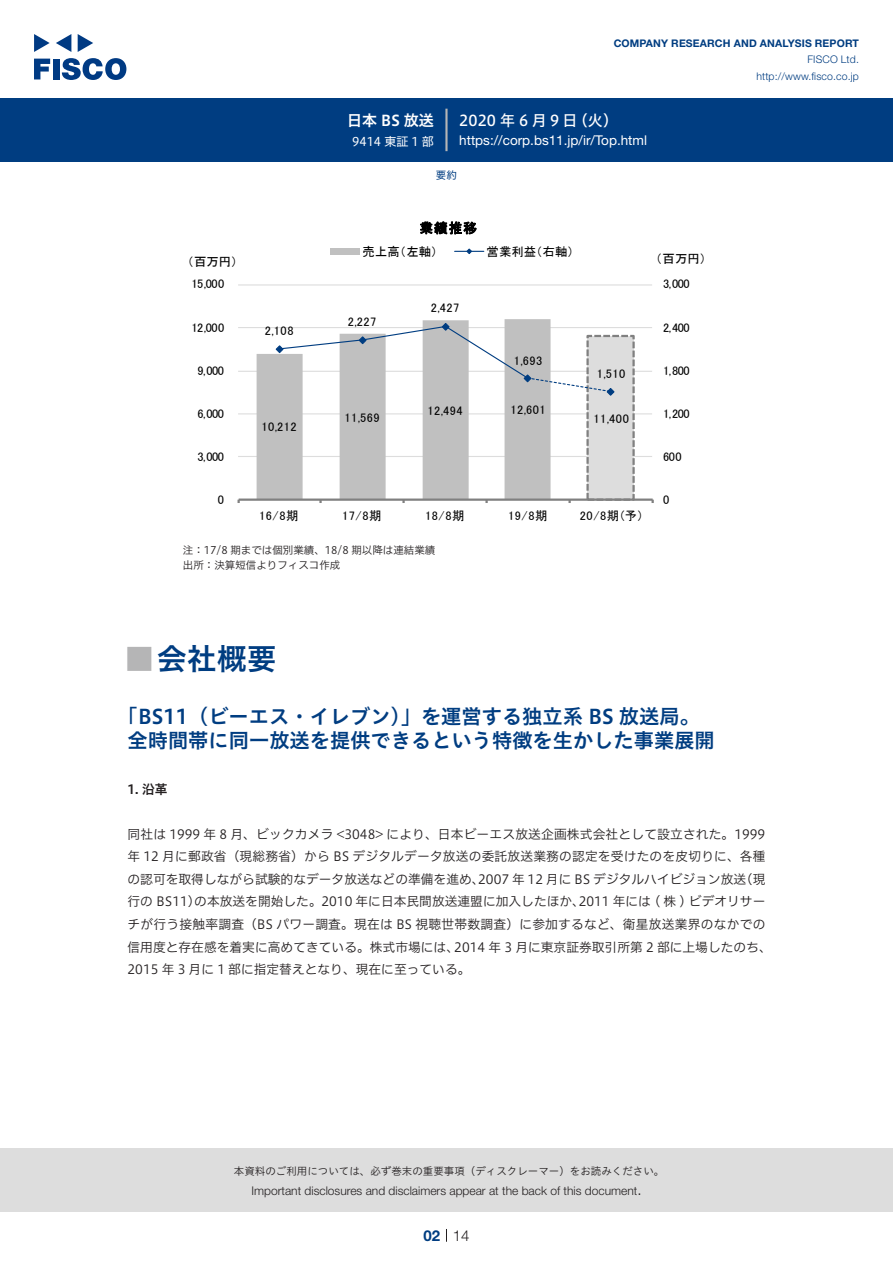
<style>
.page{position:relative;width:893px;height:1263px;background:#fff}
.page>*{position:absolute;margin:0;border:0;box-sizing:border-box;transform-origin:0 0}
.t1{font:30px "Hiragino UD Sans Std N W6";color:#003d81}
.t2{font:700 24px "Koz Go Pro";color:#b5b5b6}
.t3{font:20.25px/24px "Hiragino UD Sans Std W6";color:#003d81}
.t4{font:15px "Hiragino UD Sans F Std N W5";letter-spacing:.22em;color:#fff}
.t5{font:15px "Hiragino UD Sans F Std N W6";color:#fff}
.t6{font:300 15px "Helvetica Neue LT Std";color:#231f20}
.t7{font:700 15px "Helvetica Neue LT Std";color:#003d81}
.t8{font:13.5px "Helvetica Neue LT Std";color:#fff}
.t9{font:13.5px "MS P Gothic";color:#000}
.t10{font:12.75px/22.5px "Hiragino UD Sans F Std N W3";color:#231f20;text-align:right}
.t11{font:12.75px "Hiragino UD Sans F Std N W3";letter-spacing:.02em;color:#231f20}
.t12{font:12.75px "Hiragino UD Sans F Std N W6";color:#231f20}
.t13{font:12.45px "MS P Gothic";color:#000}
.t14{font:12.3px "MS P Gothic";letter-spacing:.045em;color:#000}
.t15{font:300 12px "Helvetica Neue LT Std";color:#231f20}
.t16{font:12px "Hiragino UD Sans F Std N W4";color:#fff}
.t17{font:10.5px/15px "Hiragino UD Sans F Std N W3";color:#231f20}
.t18{font:10.5px "Hiragino UD Sans Std W3";color:#231f20}
.t19{font:700 10.5px "Helvetica Neue LT Std";letter-spacing:.015em;color:#003d81}
.t20{font:300 10.5px/16.5px "Helvetica Neue LT Std";letter-spacing:.015em;color:#003d81;text-align:right}
.t21{font:10.5px "Hiragino UD Sans F Std N W4";color:#003d81}
</style>
<div class="page">
<div style="left:0;top:1148px;width:893px;height:64px;background:#ddd"></div>
<svg style="left:34px;top:59px;width:16px;height:20px"></svg>
<div style="left:53px;top:59px;width:6px;height:20px;background:#003a83"></div>
<svg style="left:62px;top:58px;width:64px;height:22px"></svg>
<svg style="left:34px;top:34px;width:16px;height:18px"></svg>
<svg style="left:78px;top:34px;width:15px;height:18px"></svg>
<svg style="left:56px;top:34px;width:15px;height:18px"></svg>
<div style="left:0;top:98px;width:893px;height:64px;background:#003d81"></div>
<hr style="left:445px;top:109px;width:3px;height:42px;background:#b5b5b6">
<svg style="left:446px;top:1229px;width:1px;height:13px"></svg>
<hr style="left:238px;top:456px;width:414px;height:1px;background:#ddd">
<hr style="left:238px;top:413px;width:414px;height:1px;background:#ddd">
<hr style="left:238px;top:371px;width:414px;height:1px;background:#ddd">
<hr style="left:238px;top:327px;width:414px;height:1px;background:#ddd">
<hr style="left:238px;top:284px;width:414px;height:1px;background:#ddd">
<div style="left:588px;top:336px;width:46px;height:164px;background:#ddd"></div>
<div style="left:586px;top:335px;width:49px;height:166px;border:2px dashed #808080"></div>
<svg style="left:257px;top:319px;width:294px;height:179px;fill:#c0c0c0"></svg>
<hr style="left:239px;top:498px;width:414px;height:3px;background:#808080">
<svg style="left:275px;top:322px;width:341px;height:75px"></svg>
<div style="left:331px;top:249px;width:29px;height:6px;background:#c0c0c0"></div>
<svg style="left:455px;top:248px;width:29px;height:6px"></svg>
<p class="t5" style="left:347px;top:109px;width:88px">日本 BS 放送</p>
<p class="t16" style="left:352px;top:132px;width:83px">9414 東証 1 部</p>
<p class="t19" style="left:614px;top:37px;width:247px">COMPANY RESEARCH AND ANALYSIS REPORT</p>
<p class="t20" style="left:756px;top:51px;width:104px">FISCO Ltd. http://www.fisco.co j p.</p>
<p class="t4" style="left:459px;top:109px;width:120px">2020年6月9日</p>
<p class="t4" style="left:573px;top:109px;width:47px">（火(</p>
<p class="t8" style="left:459px;top:132px;width:189px">https://corp.bs11.jp /i r/ Top.html</p>
<p class="t21" style="left:436px;top:167px;width:22px">要約</p>
<p class="t9" style="left:419px;top:221px;width:59px">業績推移</p>
<p class="t14" style="left:187px;top:256px;width:51px">（百万円）</p>
<p class="t14" style="left:363px;top:245px;width:76px">売上高（左軸）</p>
<p class="t14" style="left:487px;top:245px;width:89px">営業利益（右軸(</p>
<p class="t14" style="left:656px;top:253px;width:52px">（百万円(</p>
<p class="t14" style="left:191px;top:278px;width:35px">15,000</p>
<p class="t14" style="left:663px;top:278px;width:28px">3,000</p>
<p class="t14" style="left:431px;top:301px;width:30px">2,427</p>
<p class="t14" style="left:191px;top:321px;width:35px">12,000</p>
<p class="t14" style="left:265px;top:324px;width:30px">2,108</p>
<p class="t14" style="left:348px;top:316px;width:30px">2,227</p>
<p class="t14" style="left:663px;top:321px;width:28px">2,400</p>
<p class="t14" style="left:197px;top:364px;width:28px">9,000</p>
<p class="t14" style="left:514px;top:354px;width:30px">1,693</p>
<p class="t14" style="left:597px;top:367px;width:30px">1,510</p>
<p class="t14" style="left:663px;top:364px;width:28px">1,800</p>
<p class="t14" style="left:197px;top:407px;width:28px">6,000</p>
<p class="t14" style="left:261px;top:421px;width:37px">10,212</p>
<p class="t13" style="left:344px;top:411px;width:37px">11,569</p>
<p class="t14" style="left:427px;top:404px;width:37px">12,494</p>
<p class="t14" style="left:510px;top:404px;width:37px">12,601</p>
<p class="t14" style="left:593px;top:412px;width:37px">11,400</p>
<p class="t14" style="left:663px;top:407px;width:28px">1,200</p>
<p class="t14" style="left:197px;top:450px;width:28px">3,000</p>
<p class="t14" style="left:663px;top:450px;width:20px">600</p>
<p class="t14" style="left:218px;top:493px;width:8px">0</p>
<p class="t14" style="left:663px;top:493px;width:8px">0</p>
<p class="t14" style="left:259px;top:509px;width:41px">16/8期</p>
<p class="t14" style="left:342px;top:509px;width:41px">17/8期</p>
<p class="t14" style="left:425px;top:509px;width:41px">18/8期</p>
<p class="t14" style="left:508px;top:509px;width:41px">19/8期</p>
<p class="t14" style="left:580px;top:509px;width:65px">20/8期予（ (</p>
<p class="t17" style="left:183px;top:541px;width:254px">注：17/8 期までは個別業績、18/8 期以降は連結業績出所：決算短信よりフィスコ作成</p>
<h1 class="t1" style="left:157px;top:636px;width:121px">会社概要</h1>
<h2 class="t2" style="left:128px;top:644px;width:25px">█</h2>
<h3 class="t3" style="left:128px;top:703px;width:589px;text-indent:-10px">「BS11（ビーエス・イレブン）」を運営する独立系 BS 放送局。全時間帯に同一放送を提供できるという特徴を生かした事業展開</h3>
<p class="t12" style="left:128px;top:779px;width:42px">1. 沿革</p>
<p class="t10" style="left:128px;top:822px;width:639px">同社は 1999 年 8 月、ビックカメラ &lt;3048&gt; により、日本ビーエス放送企画株式会社として設立された。1999年 12 月に郵政省（現総務省）から BS デジタルデータ放送の委託放送業務の認定を受けたのを皮切りに、各種（現</p>
<p class="t10" style="left:478px;top:867px;width:270px">2007 年 12 月に BS デジタルハイビジョン放送</p>
<p class="t10" style="left:128px;top:867px;width:358px">の認可を取得しながら試験的なデータ放送などの準備を進め、</p>
<p class="t10" style="left:579px;top:890px;width:188px">2011 年には ( 株 ) ビデオリサー</p>
<p class="t10" style="left:194px;top:890px;width:392px">の本放送を開始した。2010 年に日本民間放送連盟に加入したほか、</p>
<p class="t10" style="left:128px;top:890px;width:75px">行の BS11）</p>
<p class="t11" style="left:128px;top:914px;width:639px">チが行う接触率調査（BS パワー調査。現在は BS 視聴世帯数調査）に参加するなど、衛星放送業界のなかでの</p>
<p class="t10" style="left:454px;top:935px;width:319px">2014 年 3 月に東京証券取引所第 2 部に上場したのち、</p>
<p class="t10" style="left:128px;top:935px;width:344px;text-align:left">信用度と存在感を着実に高めてきている。株式市場には、<br>2015 年 3 月に 1 部に指定替えとなり、現在に至っている。</p>
<p class="t18" style="left:234px;top:1163px;width:432px">本資料のご利用については、必ず巻末の重要事項（ディスクレーマー）をお読みください。</p>
<p class="t6" style="left:637px;top:1180px;width:6px">.</p>
<p class="t15" style="left:251px;top:1183px;width:387px">Important disclosures and disclaimers appear at the back of this document</p>
<p class="t7" style="left:423px;top:1226px;width:18px">02</p>
<p class="t6" style="left:453px;top:1226px;width:18px">14</p>
</div>
